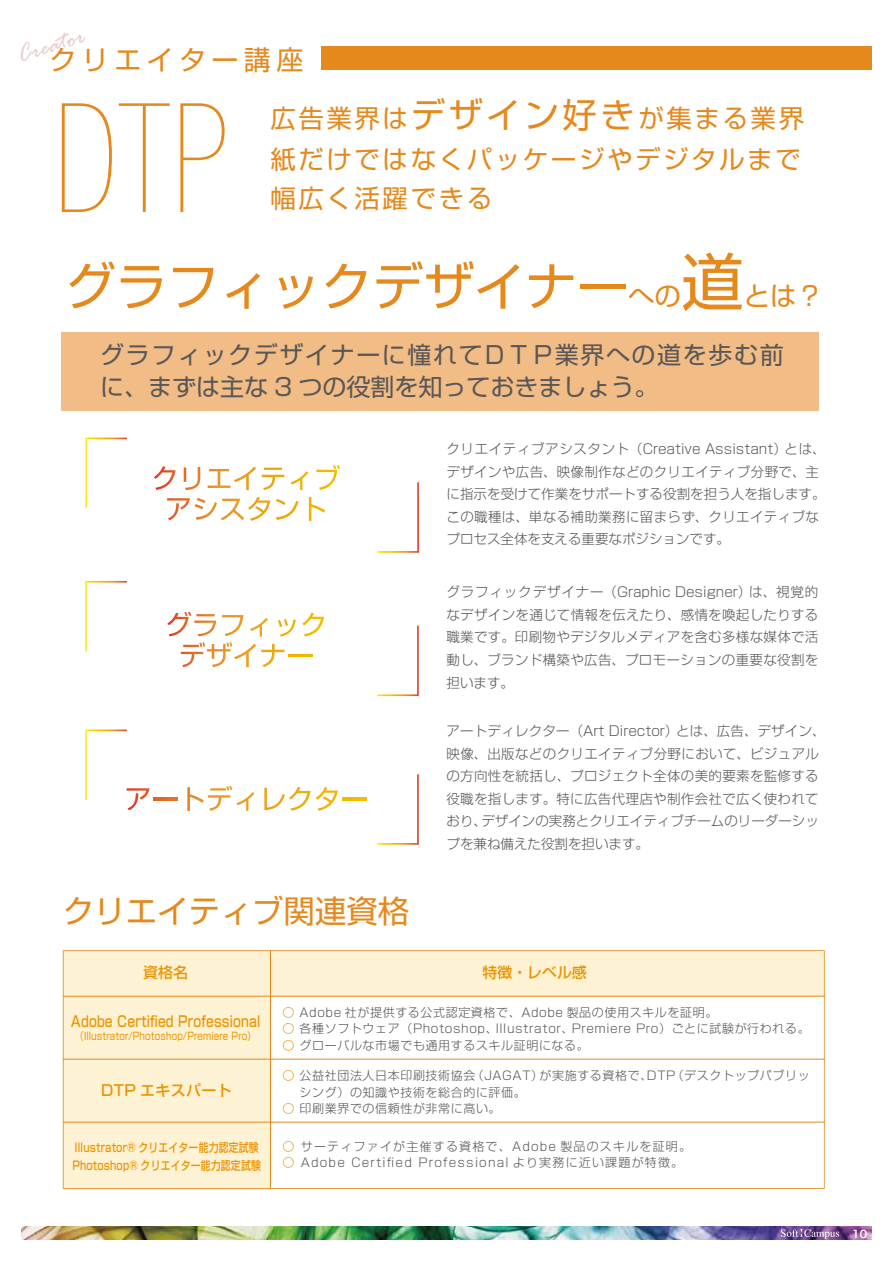
<style>
.page{position:relative;width:893px;height:1263px;background:#fff}
.page>*{position:absolute;margin:0;border:0;box-sizing:border-box;transform-origin:0 0}
.t1{font:62.7px "Shin Go Pro";color:#e5891d}
.t2{font:51.15px "Shin Go Pro";color:#e5891d}
.t3{font:31.5px "Shin Go Pro";color:#e5891d}
.t4{font:27px "Shin Go Pro";letter-spacing:.2em;color:#e5891d}
.t5{font:26.55px "Shin Go Pro";color:#e5891d}
.t6{font:italic 26.4px "Rage";color:#e8ced0}
.t7{font:25.5px/39.6px "Shin Go Pro";letter-spacing:.1em;color:#e5891d}
.t8{font:24px/32px "Shin Go Pro";letter-spacing:.065em;color:#595757}
.t9{font:500 15px "Shin Go Pro";letter-spacing:.025em;color:#ec9400}
.t10{font:500 14.85px "Shin Go Pro";letter-spacing:.015em;color:#ec9400;scale:.83 1}
.t11{font:500 14.85px "Shin Go Pro";letter-spacing:.015em;color:#ec9400}
.t12{font:300 13.5px/22.5px "Shin Go Pro";letter-spacing:.025em;color:#595757;text-align:justify}
.t13{font:300 13.5px/22.5px "Shin Go Pro";letter-spacing:.005em;color:#595757}
.t14{font:300 12px/16.5px "Shin Go Pro";letter-spacing:.05em;color:#595757}
.t15{font:300 12px/16.5px "Shin Go Pro";letter-spacing:.1em;color:#595757}
.t16{font:500 12px/18.6px "Shin Go Pro";letter-spacing:.02em;color:#ec9400;scale:.82 1}
.t17{font:10.5px "Shin Go Pro";letter-spacing:.015em;color:#ec9400;scale:.83 1}
.t18{font:10.5px "Hira Kaku Pro N W6";color:#fff}
.s1{font-size:34.5px}
.s2{font-size:26.55px}
.s3{color:#ec9400}
</style>
<div class="page">
<div style="left:322px;top:47px;width:550px;height:23px;background:#e5891d"></div>
<div style="left:62px;top:332px;width:757px;height:78px;background:#f1bc85"></div>
<svg style="left:154px;top:466px;width:22px;height:24px"></svg>
<svg style="left:184px;top:467px;width:16px;height:23px"></svg>
<svg style="left:208px;top:467px;width:48px;height:23px"></svg>
<svg style="left:262px;top:468px;width:22px;height:22px"></svg>
<svg style="left:291px;top:471px;width:17px;height:19px"></svg>
<svg style="left:316px;top:465px;width:24px;height:25px"></svg>
<svg style="left:167px;top:497px;width:103px;height:24px"></svg>
<svg style="left:276px;top:499px;width:23px;height:21px"></svg>
<svg style="left:309px;top:497px;width:16px;height:24px"></svg>
<svg style="left:85px;top:437px;width:42px;height:72px"></svg>
<svg style="left:377px;top:482px;width:42px;height:71px"></svg>
<svg style="left:302px;top:613px;width:22px;height:23px"></svg>
<svg style="left:167px;top:612px;width:129px;height:55px"></svg>
<hr style="left:288px;top:654px;width:24px;height:3px;background:#f0b400">
<svg style="left:85px;top:580px;width:42px;height:72px"></svg>
<svg style="left:377px;top:625px;width:42px;height:72px"></svg>
<hr style="left:153px;top:797px;width:24px;height:3px;background:#e46926">
<svg style="left:187px;top:786px;width:67px;height:25px"></svg>
<svg style="left:264px;top:787px;width:74px;height:24px"></svg>
<hr style="left:342px;top:797px;width:24px;height:3px;background:#f2ba00">
<svg style="left:85px;top:729px;width:65px;height:81px"></svg>
<svg style="left:377px;top:774px;width:42px;height:71px"></svg>
<img style="left:21px;top:1227px;width:851px;height:12px">
<svg style="left:781px;top:1229px;width:58px;height:10px"></svg>
<svg style="left:63px;top:950px;width:762px;height:239px"></svg>
<hr style="left:63px;top:996px;width:762px;height:1px;background:#e4881c">
<hr style="left:63px;top:1059px;width:762px;height:1px;background:#e4881c">
<hr style="left:63px;top:1122px;width:762px;height:1px;background:#e4881c">
<hr style="left:270px;top:950px;width:1px;height:239px;background:#e4881c">
<h3 class="t6" style="left:13px;top:41px;width:71px;rotate:-17deg">Creator</h3>
<h3 class="t4" style="left:50px;top:38px;width:255px">クリエイター講座</h3>
<h3 class="t7" style="left:270px;top:96px;width:535px">広告業界は<span class="s1">デザイン好き</span>が集まる業界紙だけではなくパッケージやデジタルまで幅広く活躍できる</h3>
<h2 class="t2" style="left:65px;top:244px;width:618px">グラフィックデザイナー<span class="s2">への</span></h2>
<h1 class="t1" style="left:681px;top:230px;width:64px">道</h1>
<h3 class="t5" style="left:744px;top:274px;width:81px">とは？</h3>
<h3 class="t8" style="left:100px;top:336px;width:685px">グラフィックデザイナーに憧れてＤＴＰ業界への道を歩む前に、まずは主な 3 つの役割を知っておきましょう。</h3>
<p class="t13" style="left:446px;top:436px;width:381px">クリエイティブアシスタント（Creative Assistant）とは、デザインや広告、映像制作などのクリエイティブ分野で、主に指示を受けて作業をサポートする役割を担う人を指します。この職種は、単なる補助業務に留まらず、クリエイティブなプロセス全体を支える重要なポジションです。</p>
<h3 class="t3" style="left:63px;top:885px;width:348px">クリエイティブ関連資格</h3>
<p class="t12" style="left:446px;top:579px;width:373px">グラフィックデザイナー（Graphic Designer）は、視覚的なデザインを通じて情報を伝えたり、感情を喚起したりする職業です。印刷物やデジタルメディアを含む多様な媒体で活動し、ブランド構築や広告、プロモーションの重要な役割を担います。</p>
<p class="t12" style="left:446px;top:718px;width:381px;text-align:left">アートディレクター（Art Director）とは、広告、デザイン、映像、出版などのクリエイティブ分野において、ビジュアルの方向性を統括し、プロジェクト全体の美的要素を監修する役職を指します。特に広告代理店や制作会社で広く使われており、デザインの実務とクリエイティブチームのリーダーシップを兼ね備えた役割を担います。</p>
<p class="t11" style="left:143px;top:960px;width:46px">資格名</p>
<p class="t11" style="left:483px;top:960px;width:106px">特徴・レベル感</p>
<p class="t10" style="left:71px;top:1009px;width:230px">Adobe Certified Professional</p>
<p class="t17" style="left:75px;top:1028px;width:219px">（Illustrator/Photoshop/Premiere Pro）</p>
<p class="t14" style="left:282px;top:1002px;width:529px"><span class="s3">〇</span> Adobe 社が提供する公式認定資格で、Adobe 製品の使用スキルを証明。<br><span class="s3">〇</span>各種ソフトウェア（Photoshop、Illustrator、Premiere Pro）ごとに試験が行われる。<span class="s3">〇</span>グローバルな市場でも通用するスキル証明になる。</p>
<p class="t14" style="left:282px;top:1066px;width:529px"><span class="s3">〇</span>公益社団法人日本印刷技術協会（JAGAT）が実施する資格で、DTP（デスクトップパブリッ　 シング）の知識や技術を総合的に評価。<br><span class="s3">〇</span>印刷業界での信頼性が非常に高い。</p>
<p class="t15" style="left:282px;top:1136px;width:410px"><span class="s3">〇</span>サーティファイが主催する資格で、Adobe 製品のスキルを証明。<span class="s3">〇</span> Adobe Certified Professional より実務に近い課題が特徴。</p>
<p class="t9" style="left:101px;top:1078px;width:132px">DTP エキスパート</p>
<p class="t16" style="left:72px;top:1136px;width:231px">Illustrator® クリエイター能力認定試験<br>Photoshop® クリエイター能力認定試験</p>
<p class="t18" style="left:852px;top:1224px;width:16px">10</p>
</div>
